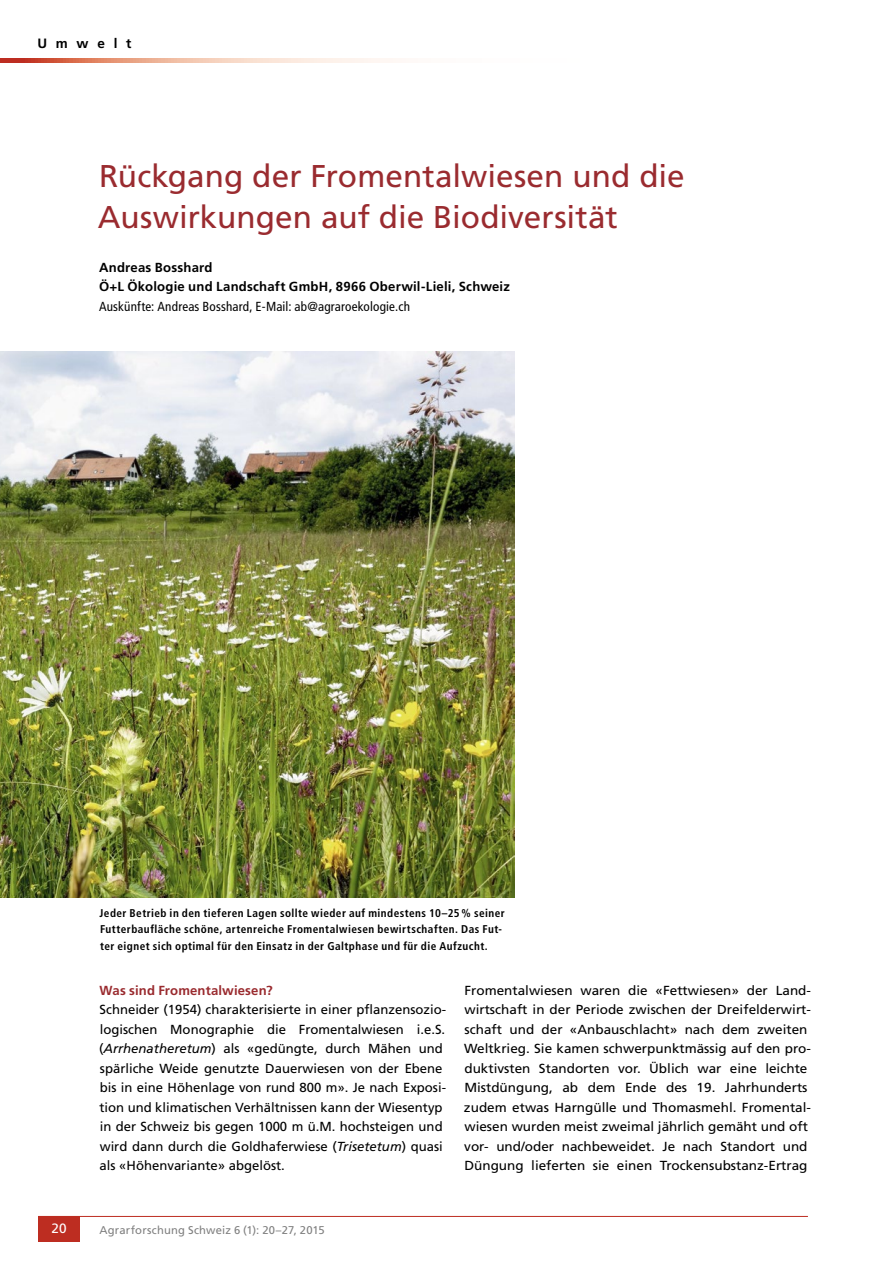
<style>
.page{position:relative;width:893px;height:1263px;background:#fff}
.page>*{position:absolute;margin:0;border:0;box-sizing:border-box;transform-origin:0 0}
.t1{font:31.5px/40.5px "Frutiger LT Std";color:#9a2b2f}
.t2{font:700 13.5px "Frutiger LT Std";letter-spacing:.65em;color:#000}
.t3{font:13.5px "Frutiger LT Std";color:#fff}
.t4{font:13.2px/19.5px "Frutiger LT Std";color:#000}
.t5{font:700 13.2px/19.5px "Frutiger LT Std";letter-spacing:.015em;color:#000}
.t6{font:condensed 13.2px "Frutiger LT Std";letter-spacing:.015em;color:#000}
.t7{font:700 13.2px "Frutiger LT Std";letter-spacing:.01em;color:#9a2b2f}
.t8{font:700 condensed 11.25px/16.5px "Frutiger LT Std";letter-spacing:.04em;color:#000}
.t9{font:11.25px "Frutiger LT Std";letter-spacing:.015em;color:#808080}
.s1{font-style:italic}
</style>
<div class="page">
<hr style="left:38px;top:1216px;width:770px;height:1px;background:#bd2d21">
<div style="left:38px;top:1216px;width:42px;height:26px;background:#bd2d21"></div>
<svg style="left:0;top:58px;width:396px;height:5px;background:#ebb2a0"></svg>
<img style="left:0;top:351px;width:514px;height:546px">
<p class="t2" style="left:37px;top:36px;width:96px">Umwelt</p>
<h1 class="t1" style="left:98px;top:156px;width:588px">Rückgang der Fromentalwiesen und die<br>Auswirkungen auf die Biodiversität</h1>
<p class="t5" style="left:99px;top:258px;width:412px">Andreas Bosshard<br>Ö+L Ökologie und Landschaft GmbH, 8966 Oberwil-Lieli, Schweiz</p>
<p class="t6" style="left:99px;top:299px;width:312px">Auskünfte: Andreas Bosshard, E-Mail: ab@agraroekologie.ch</p>
<p class="t8" style="left:100px;top:905px;width:407px">Jeder Betrieb in den tieferen Lagen sollte wieder auf mindestens 10–25 % seiner<br>Futterbaufläche schöne, artenreiche Fromentalwiesen bewirtschaften. Das Fut&shy;ter eignet sich optimal für den Einsatz in der Galtphase und für die Aufzucht.</p>
<p class="t7" style="left:100px;top:982px;width:175px">Was sind Fromentalwiesen?</p>
<p class="t4" style="left:99px;top:1000px;width:348px">Schneider (1954) charakterisierte in einer pflanzensozio&shy;logischen Monographie die Fromentalwiesen i.e.S. (<span class="s1">Arrhenatheretum</span>) als «gedüngte, durch Mähen und spärliche Weide genutzte Dauerwiesen von der Ebene bis in eine Höhenlage von rund 800 m». Je nach Exposi&shy;tion und klimatischen Verhältnissen kann der Wiesentyp in der Schweiz bis gegen 1000 m ü.M. hochsteigen und wird dann durch die Goldhaferwiese (<span class="s1">Trisetetum</span>) quasi als «Höhenvariante» abgelöst.</p>
<p class="t4" style="left:464px;top:980px;width:349px">Fromentalwiesen waren die «Fettwiesen» der Land&shy;wirtschaft in der Periode zwischen der Dreifelderwirt&shy;schaft und der «Anbauschlacht» nach dem zweiten Weltkrieg. Sie kamen schwerpunktmässig auf den pro&shy;duktivsten Standorten vor. Üblich war eine leichte Mistdüngung, ab dem Ende des 19. Jahrhunderts zudem etwas Harngülle und Thomasmehl. Fromental&shy;wiesen wurden meist zweimal jährlich gemäht und oft vor- und/oder nachbeweidet. Je nach Standort und Düngung lieferten sie einen Trockensubstanz-Ertrag</p>
<p class="t3" style="left:51px;top:1221px;width:17px">20</p>
<p class="t9" style="left:99px;top:1223px;width:227px">Agrarforschung Schweiz 6 (1): 20–27, 2015</p>
</div>
